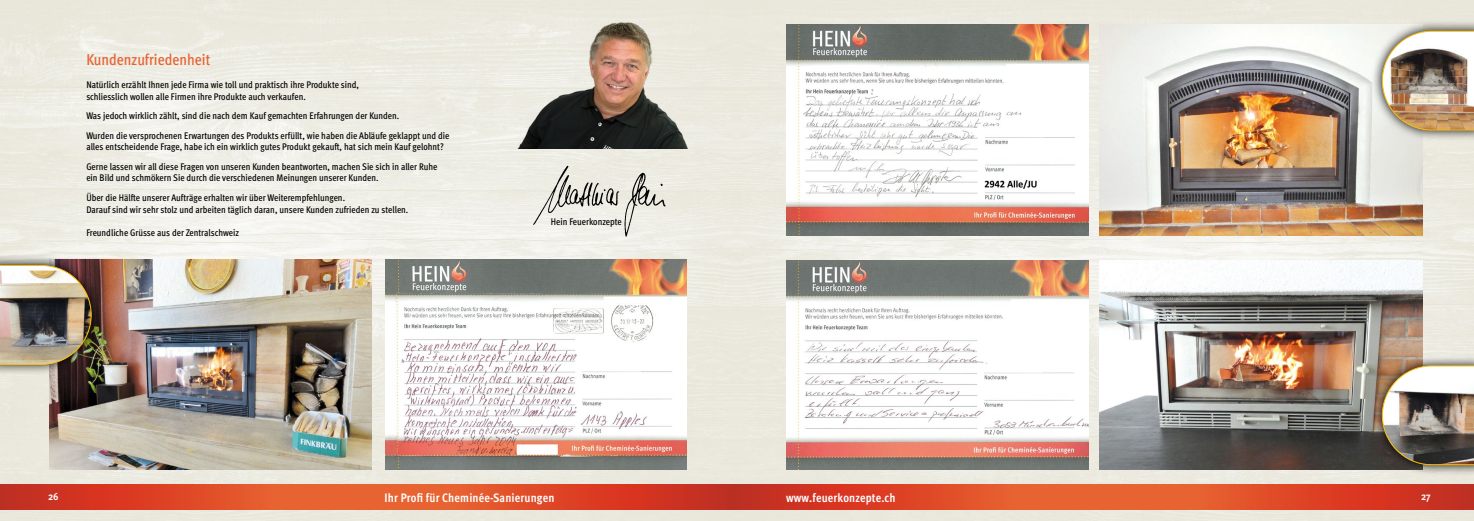
<style>
.page{position:relative;width:1474px;height:521px;background:#fff}
.page>*{position:absolute;margin:0;border:0;box-sizing:border-box;transform-origin:0 0}
.t1{font:500 15.75px "Meta Cond";color:#e76232}
.t2{font:700 12.25px "Meta Cond";letter-spacing:.015em;color:#fff}
.t3{font:700 10.5px "Meta Cond";color:#fff}
.t4{font:500 9.62px/19.6px "Meta Cond";color:#000}
</style>
<div class="page">
<img style="left:737px;top:0;width:736px;height:521px">
<div style="left:0;top:0;width:737px;height:521px;background:linear-gradient(to right,#efeee5,#edece2)"></div>
<svg style="left:0;top:484px;width:729px;height:25px;background:#db4928"></svg>
<svg style="left:729px;top:484px;width:744px;height:25px;background:#db4828"></svg>
<img style="left:1099px;top:25px;width:323px;height:211px">
<img style="left:786px;top:25px;width:302px;height:211px">
<img style="left:1099px;top:260px;width:323px;height:210px">
<img style="left:786px;top:260px;width:302px;height:210px">
<svg style="left:1371px;top:355px;width:102px;height:121px;background:#9f9487"></svg>
<img style="left:1381px;top:365px;width:92px;height:100px">
<svg style="left:1371px;top:20px;width:102px;height:121px;background:#d8d7ce"></svg>
<img style="left:1381px;top:31px;width:92px;height:99px">
<img style="left:510px;top:13px;width:204px;height:136px">
<img style="left:49px;top:259px;width:322px;height:211px">
<img style="left:385px;top:259px;width:302px;height:211px">
<img style="left:0;top:254px;width:102px;height:121px">
<img style="left:0;top:265px;width:92px;height:100px">
<img style="left:533px;top:165px;width:133px;height:71px">
<h1 class="t1" style="left:86px;top:50px;width:125px">Kundenzufriedenheit</h1>
<p class="t4" style="left:86px;top:79px;width:274px;line-height:11.5px">Natürlich erzählt Ihnen jede Firma wie toll und praktisch ihre Produkte sind, schliesslich wollen alle Firmen ihre Produkte auch verkaufen.</p>
<p class="t4" style="left:86px;top:106px;width:364px">Was jedoch wirklich zählt, sind die nach dem Kauf gemachten Erfahrungen der Kunden.<br>Wurden die versprochenen Erwartungen des Produkts erfüllt, wie haben die Abläufe geklappt und die</p>
<p class="t4" style="left:86px;top:137px;width:359px">alles entscheidende Frage, habe ich ein wirklich gutes Produkt gekauft, hat sich mein Kauf gelohnt?<br>Gerne lassen wir all diese Fragen von unseren Kunden beantworten, machen Sie sich in aller Ruhe</p>
<p class="t4" style="left:86px;top:168px;width:294px">ein Bild und schmökern Sie durch die verschiedenen Meinungen unserer Kunden.<br>Über die Hälfte unserer Aufträge erhalten wir über Weiterempfehlungen.</p>
<p class="t4" style="left:86px;top:199px;width:323px">Darauf sind wir sehr stolz und arbeiten täglich daran, unsere Kunden zufrieden zu stellen.</p>
<p class="t4" style="left:86px;top:222px;width:154px">Freundliche Grüsse aus der Zentralschweiz</p>
<p class="t4" style="left:551px;top:211px;width:72px">Hein Feuerkonzepte</p>
<p class="t3" style="left:48px;top:490px;width:12px">26</p>
<p class="t2" style="left:384px;top:491px;width:171px">Ihr Profi für Cheminée-Sanierungen</p>
<p class="t2" style="left:786px;top:490px;width:111px">www.feuerkonzepte.ch</p>
<p class="t3" style="left:1420px;top:490px;width:11px">27</p>
</div>
